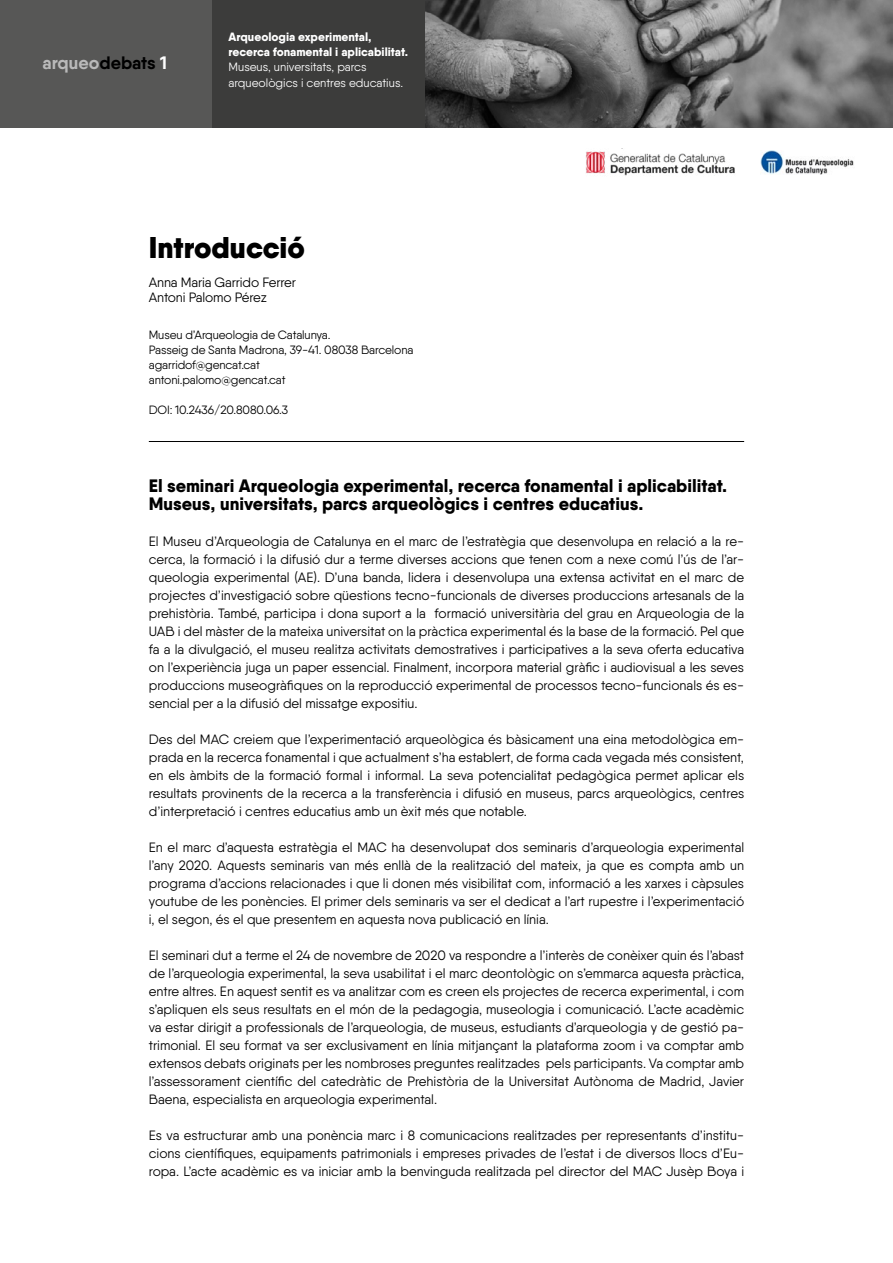
<style>
.page{position:relative;width:893px;height:1263px;background:#fff}
.page>*{position:absolute;margin:0;border:0;box-sizing:border-box;transform-origin:0 0}
.Titol_article{font:900 30px "Qanelas";color:#000}
.Titolet_1{font:800 18px "Qanelas";color:#000}
.t1{font:700 18px "Qanelas";color:#bababa}
.texte{font:13.5px/18px "Qanelas";color:#000;text-align:justify}
.Autors{font:13.5px "Qanelas";letter-spacing:-.01em;color:#000}
.Referencia_autors{font:12px "Qanelas";letter-spacing:-.01em;color:#000}
.t2{font:800 12px/15px "Qanelas";color:#fff}
.t3{font:12px/15px "Qanelas";color:#fff}
.s1{color:#000}
.s2{color:#fff}
</style>
<div class="page">
<hr style="left:149px;top:441px;width:595px;height:1px;background:#000">
<img style="left:425px;top:0;width:468px;height:128px">
<div style="left:0;top:0;width:213px;height:128px;background:#575756"></div>
<div style="left:213px;top:0;width:212px;height:128px;background:#3c3c3b"></div>
<img style="left:586px;top:151px;width:149px;height:25px">
<img style="left:760px;top:151px;width:94px;height:24px">
<p class="t1" style="left:43px;top:51px;width:126px">arqueo<span class="s1">debats</span> <span class="s2">1</span></p>
<p class="t2" style="left:229px;top:30px;width:181px">Arqueologia experimental, recerca fonamental i aplicabilitat.</p>
<p class="t3" style="left:229px;top:60px;width:176px">Museus, universitats, parcs arqueològics i centres educatius.</p>
<p class="Titol_article" style="left:149px;top:228px;width:158px">Introducció</p>
<p class="Autors" style="left:149px;top:274px;width:149px">Anna Maria Garrido Ferrer</p>
<p class="Autors" style="left:149px;top:289px;width:119px">Antoni Palomo Pérez</p>
<p class="Referencia_autors" style="left:149px;top:327px;width:183px">Museu d’Arqueologia de Catalunya.</p>
<p class="Referencia_autors" style="left:149px;top:342px;width:266px">Passeig de Santa Madrona, 39-41. 08038 Barcelona</p>
<p class="Referencia_autors" style="left:149px;top:357px;width:113px">agarridof@gencat.cat</p>
<p class="Referencia_autors" style="left:149px;top:372px;width:138px">antoni.palomo@gencat.cat</p>
<p class="Referencia_autors" style="left:149px;top:402px;width:141px">DOI: 10.2436/20.8080.06.3</p>
<p class="Titolet_1" style="left:149px;top:474px;width:580px">El seminari Arqueologia experimental, recerca fonamental i aplicabilitat.</p>
<p class="Titolet_1" style="left:149px;top:492px;width:496px">Museus, universitats, parcs arqueològics i centres educatius.</p>
<p class="texte" style="left:149px;top:532px;width:597px">El Museu d’Arqueologia de Catalunya en el marc de l’estratègia que desenvolupa en relació a la re&shy;cerca, la formació i la difusió dur a terme diverses accions que tenen com a nexe comú l’ús de l’ar&shy;queologia experimental (AE). D’una banda, lidera i desenvolupa una extensa activitat en el marc de projectes d’investigació sobre qüestions tecno-funcionals de diverses produccions artesanals de la prehistòria. També, participa i dona suport a la formació universitària del grau en Arqueologia de la UAB i del màster de la mateixa universitat on la pràctica experimental és la base de la formació. Pel que fa a la divulgació, el museu realitza activitats demostratives i participatives a la seva oferta educativa on l’experiència juga un paper essencial. Finalment, incorpora material gràfic i audiovisual a les seves produccions museogràfiques on la reproducció experimental de processos tecno-funcionals és es&shy;sencial per a la difusió del missatge expositiu.</p>
<p class="texte" style="left:149px;top:730px;width:597px">Des del MAC creiem que l’experimentació arqueològica és bàsicament una eina metodològica em&shy;prada en la recerca fonamental i que actualment s’ha establert, de forma cada vegada més consistent, en els àmbits de la formació formal i informal. La seva potencialitat pedagògica permet aplicar els resultats provinents de la recerca a la transferència i difusió en museus, parcs arqueològics, centres d’interpretació i centres educatius amb un èxit més que notable.</p>
<p class="texte" style="left:149px;top:838px;width:597px">En el marc d’aquesta estratègia el MAC ha desenvolupat dos seminaris d’arqueologia experimental l’any 2020. Aquests seminaris van més enllà de la realització del mateix, ja que es compta amb un programa d’accions relacionades i que li donen més visibilitat com, informació a les xarxes i càpsules youtube de les ponències. El primer dels seminaris va ser el dedicat a l’art rupestre i l’experimentació i, el segon, és el que presentem en aquesta nova publicació en línia.</p>
<p class="texte" style="left:149px;top:946px;width:597px">El seminari dut a terme el 24 de novembre de 2020 va respondre a l’interès de conèixer quin és l’abast de l’arqueologia experimental, la seva usabilitat i el marc deontològic on s’emmarca aquesta pràctica, entre altres. En aquest sentit es va analitzar com es creen els projectes de recerca experimental, i com s’apliquen els seus resultats en el món de la pedagogia, museologia i comunicació. L’acte acadèmic va estar dirigit a professionals de l’arqueologia, de museus, estudiants d’arqueologia y de gestió pa&shy;trimonial. El seu format va ser exclusivament en línia mitjançant la plataforma zoom i va comptar amb extensos debats originats per les nombroses preguntes realitzades pels participants. Va comptar amb l’assessorament científic del catedràtic de Prehistòria de la Universitat Autònoma de Madrid, Javier Baena, especialista en arqueologia experimental.</p>
<p class="texte" style="left:149px;top:1126px;width:597px">Es va estructurar amb una ponència marc i 8 comunicacions realitzades per representants d’institu&shy;cions científiques, equipaments patrimonials i empreses privades de l’estat i de diversos llocs d’Eu&shy;ropa. L’acte acadèmic es va iniciar amb la benvinguda realitzada pel director del MAC Jusèp Boya i</p>
</div>
